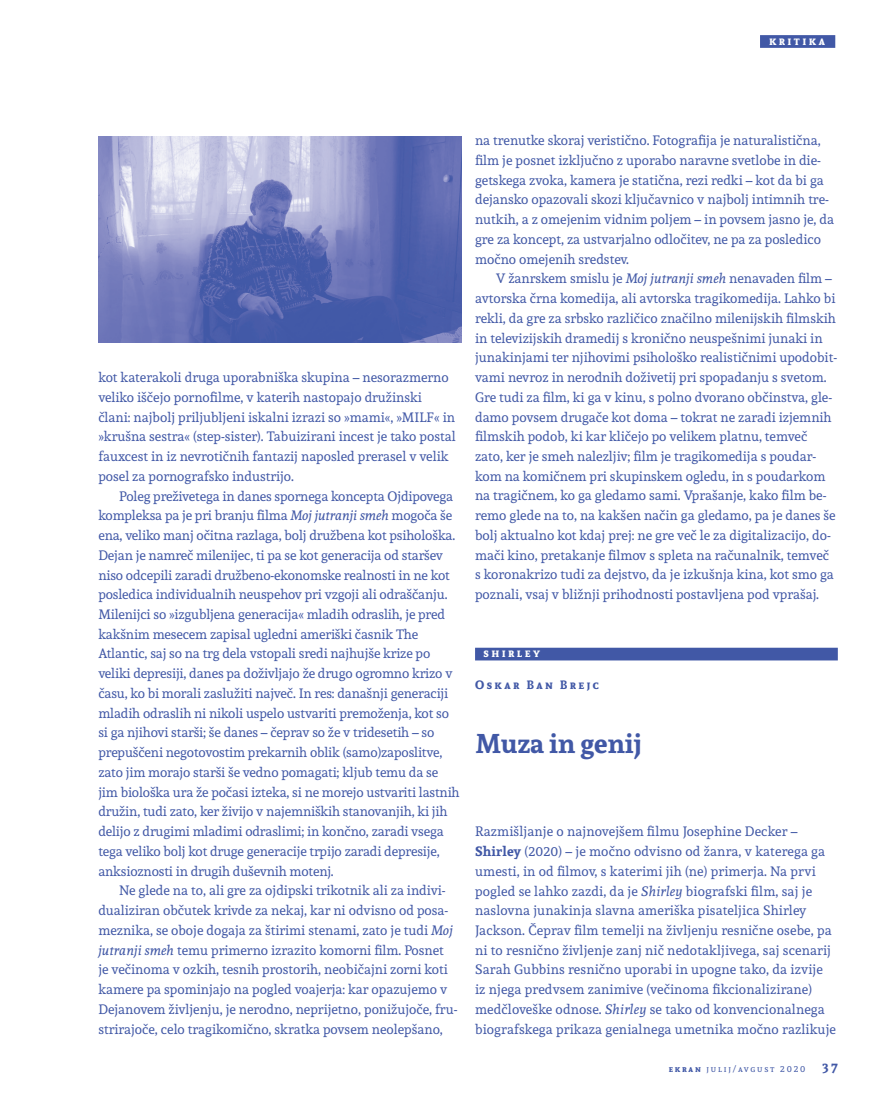
<style>
.page{position:relative;width:893px;height:1106px;background:#fff}
.page>*{position:absolute;margin:0;border:0;box-sizing:border-box;transform-origin:0 0}
.t1{font:700 27px "Andada";color:#4158a6}
.t2{font:13.5px/19.8px "Andada";color:#4158a6}
.t3{font:700 12.75px "Andada SC";color:#4158a6}
.t4{font:700 12px "Andada SC";letter-spacing:.2em;color:#fff}
.t5{font:700 12px "Andada SC";letter-spacing:.2em;color:#4158a6}
.t6{font:9px "Andada SC";letter-spacing:.2em;color:#4158a6}
.s1{color:#4158a6}
.s2{font-style:italic}
.s3{font-weight:700}
</style>
<div class="page">
<div style="left:475px;top:648px;width:363px;height:12px;background:#4158a6"></div>
<img style="left:98px;top:136px;width:363px;height:206px">
<div style="left:760px;top:35px;width:75px;height:13px;background:#4158a6"></div>
<p class="t4" style="left:769px;top:32px;width:68px">kritika<span class="s1">n</span></p>
<p class="t2" style="left:98px;top:367px;width:359px">kot katerakoli druga uporabniška skupina – nesorazmerno veliko iščejo pornofilme, v katerih nastopajo družinski člani: najbolj priljubljeni iskalni izrazi so »mami«, »MILF« in »krušna sestra« (step-sister). Tabuizirani incest je tako postal fauxcest in iz nevrotičnih fantazij naposled prerasel v velik posel za pornografsko industrijo.</p>
<p class="t2" style="left:98px;top:485px;width:363px;text-indent:21px">Poleg preživetega in danes spornega koncepta Ojdipovega kompleksa pa je pri branju filma <span class="s2">Moj jutranji smeh</span> mogoča še ena, veliko manj očitna razlaga, bolj družbena kot psihološka.<br>Dejan je namreč milenijec, ti pa se kot generacija od staršev niso odcepili zaradi družbeno-ekonomske realnosti in ne kot posledica individualnih neuspehov pri vzgoji ali odraščanju.<br>Milenijci so »izgubljena generacija« mladih odraslih, je pred kakšnim mesecem zapisal ugledni ameriški časnik The Atlantic, saj so na trg dela vstopali sredi najhujše krize po veliki depresiji, danes pa doživljajo že drugo ogromno krizo v času, ko bi morali zaslužiti največ. In res: današnji generaciji mladih odraslih ni nikoli uspelo ustvariti premoženja, kot so si ga njihovi starši; še danes – čeprav so že v tridesetih – so prepuščeni negotovostim prekarnih oblik (samo)zaposlitve, zato jim morajo starši še vedno pomagati; kljub temu da se jim biološka ura že počasi izteka, si ne morejo ustvariti lastnih družin, tudi zato, ker živijo v najemniških stanovanjih, ki jih delijo z drugimi mladimi odraslimi; in končno, zaradi vsega tega veliko bolj kot druge generacije trpijo zaradi depresije, anksioznosti in drugih duševnih motenj.</p>
<p class="t2" style="left:98px;top:880px;width:361px;text-indent:21px">Ne glede na to, ali gre za ojdipski trikotnik ali za indivi&shy;dualiziran občutek krivde za nekaj, kar ni odvisno od posa&shy;meznika, se oboje dogaja za štirimi stenami, zato je tudi <span class="s2">Moj jutranji smeh</span> temu primerno izrazito komorni film. Posnet je večinoma v ozkih, tesnih prostorih, neobičajni zorni koti kamere pa spominjajo na pogled voajerja: kar opazujemo v Dejanovem življenju, je nerodno, neprijetno, ponižujoče, fru&shy;strirajoče, celo tragikomično, skratka povsem neolepšano,</p>
<p class="t2" style="left:475px;top:130px;width:361px">na trenutke skoraj veristično. Fotografija je naturalistična, film je posnet izključno z uporabo naravne svetlobe in die&shy;getskega zvoka, kamera je statična, rezi redki – kot da bi ga dejansko opazovali skozi ključavnico v najbolj intimnih tre&shy;nutkih, a z omejenim vidnim poljem – in povsem jasno je, da gre za koncept, za ustvarjalno odločitev, ne pa za posledico močno omejenih sredstev.</p>
<p class="t2" style="left:475px;top:268px;width:364px;text-indent:21px">V žanrskem smislu je <span class="s2">Moj jutranji smeh</span> nenavaden film – avtorska črna komedija, ali avtorska tragikomedija. Lahko bi rekli, da gre za srbsko različico značilno milenijskih filmskih in televizijskih dramedij s kronično neuspešnimi junaki in junakinjami ter njihovimi psihološko realističnimi upodobit&shy;vami nevroz in nerodnih doživetij pri spopadanju s svetom.<br>Gre tudi za film, ki ga v kinu, s polno dvorano občinstva, gle&shy;damo povsem drugače kot doma – tokrat ne zaradi izjemnih filmskih podob, ki kar kličejo po velikem platnu, temveč zato, ker je smeh nalezljiv; film je tragikomedija s poudar&shy;kom na komičnem pri skupinskem ogledu, in s poudarkom na tragičnem, ko ga gledamo sami. Vprašanje, kako film be&shy;remo glede na to, na kakšen način ga gledamo, pa je danes še bolj aktualno kot kdaj prej: ne gre več le za digitalizacijo, do&shy;mači kino, pretakanje filmov s spleta na računalnik, temveč s koronakrizo tudi za dejstvo, da je izkušnja kina, kot smo ga poznali, vsaj v bližnji prihodnosti postavljena pod vprašaj.</p>
<p class="t4" style="left:483px;top:645px;width:58px">shirley</p>
<p class="t5" style="left:475px;top:676px;width:126px">Oskar Ban Brejc</p>
<h1 class="t1" style="left:475px;top:725px;width:169px">Muza in genij</h1>
<p class="t2" style="left:475px;top:821px;width:363px">Razmišljanje o najnovejšem filmu Josephine Decker – <span class="s3">Shirley</span> (2020) – je močno odvisno od žanra, v katerega ga umesti, in od filmov, s katerimi jih (ne) primerja. Na prvi pogled se lahko zazdi, da je <span class="s2">Shirley</span> biografski film, saj je naslovna junakinja slavna ameriška pisateljica Shirley Jackson. Čeprav film temelji na življenju resnične osebe, pa ni to resnično življenje zanj nič nedotakljivega, saj scenarij Sarah Gubbins resnično uporabi in upogne tako, da izvije iz njega predvsem zanimive (večinoma fikcionalizirane) medčloveške odnose. <span class="s2">Shirley</span> se tako od konvencionalnega biografskega prikaza genialnega umetnika močno razlikuje</p>
<p class="t6" style="left:669px;top:1063px;width:138px"><span class="s3">ekran</span> julij/avgust 2020</p>
<p class="t3" style="left:822px;top:1058px;width:17px">37</p>
</div>
